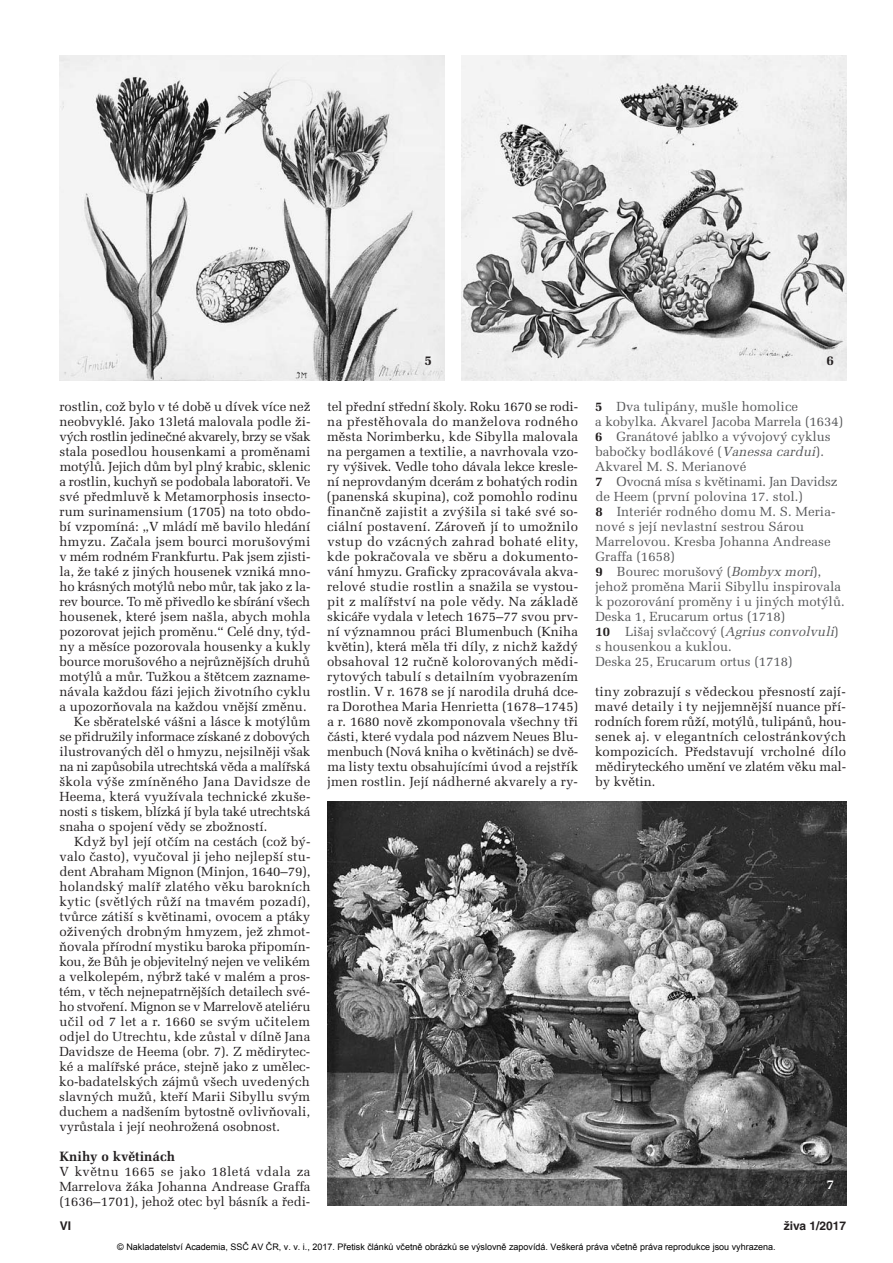
<style>
.page{position:relative;width:893px;height:1263px;background:#fff}
.page>*{position:absolute;margin:0;border:0;box-sizing:border-box;transform-origin:0 0}
.t1{font:700 13.5px "Melior CE";color:#231f20}
.t2{font:700 13.5px "Melior CE";color:#fff}
.t3{font:13.2px/15px "Melior CE";color:#231f20;text-align:justify}
.t4{font:13.2px/15px "Melior CE";color:#57585a}
.t5{font:13.2px "Melior CE";letter-spacing:-.02em;color:#231f20}
.t6{font:13.2px "Melior CE";letter-spacing:.02em;color:#231f20}
.t7{font:13.2px "Melior CE";letter-spacing:-.025em;color:#231f20}
.t8{font:13.2px "Melior CE";letter-spacing:.025em;color:#231f20}
.t9{font:700 12px "Helvetica CE";color:#231f20}
.t10{font:9px "Arial";color:#000}
.s1{font-weight:700;color:#231f20}
.s2{font-style:italic}
</style>
<div class="page">
<img style="left:461px;top:55px;width:385px;height:326px">
<img style="left:60px;top:55px;width:384px;height:326px">
<img style="left:327px;top:801px;width:519px;height:404px">
<p class="t3" style="left:60px;top:401px;width:252px">rostlin, což bylo v té době u dívek více než</p>
<p class="t3" style="left:60px;top:416px;width:252px">neobvyklé. Jako 13letá malovala podle ži -</p>
<p class="t7" style="left:60px;top:432px;width:252px">vých rostlin jedinečné akvarely, brzy se však</p>
<p class="t3" style="left:60px;top:446px;width:252px">stala posedlou housenkami a proměnami</p>
<p class="t3" style="left:60px;top:461px;width:252px">motýlů. Jejich dům byl plný krabic, sklenic</p>
<p class="t3" style="left:60px;top:476px;width:252px">a rostlin, kuchyň se podobala laboratoři. Ve</p>
<p class="t3" style="left:60px;top:491px;width:252px">své předmluvě k Metamorphosis insecto-</p>
<p class="t3" style="left:60px;top:506px;width:252px">rum surinamensium (1705) na toto obdo-</p>
<p class="t3" style="left:60px;top:521px;width:252px">bí vzpomíná: „V mládí mě bavilo hledání</p>
<p class="t3" style="left:60px;top:536px;width:252px">hmyzu. Začala jsem bourci morušovými</p>
<p class="t3" style="left:60px;top:551px;width:252px">v mém rodném Frankfurtu. Pak jsem zjisti -</p>
<p class="t3" style="left:60px;top:566px;width:252px">la, že také z jiných housenek vzniká mno-</p>
<p class="t5" style="left:60px;top:582px;width:252px">ho krásných motýlů nebo můr, tak jako z la -</p>
<p class="t3" style="left:60px;top:596px;width:252px">rev bource. To mě přivedlo ke sbírání všech</p>
<p class="t3" style="left:59px;top:611px;width:252px">housenek, které jsem našla, abych mohla</p>
<p class="t3" style="left:60px;top:626px;width:252px">pozorovat jejich proměnu.“ Celé dny, týd-</p>
<p class="t3" style="left:60px;top:641px;width:252px">ny a měsíce pozorovala housenky a kukly</p>
<p class="t3" style="left:60px;top:656px;width:252px">bource morušového a nejrůznějších druhů</p>
<p class="t3" style="left:59px;top:671px;width:252px">motýlů a můr. Tužkou a štětcem zazname-</p>
<p class="t3" style="left:59px;top:686px;width:252px">návala každou fázi jejich životního cyklu</p>
<p class="t3" style="left:60px;top:701px;width:249px">a upozorňovala na každou vnější změnu.</p>
<p class="t3" style="left:74px;top:716px;width:238px">Ke sběratelské vášni a lásce k motýlům</p>
<p class="t5" style="left:60px;top:732px;width:252px">se přidružily informace získané z dobových</p>
<p class="t3" style="left:59px;top:746px;width:252px">ilustrovaných děl o hmyzu, nejsilněji však</p>
<p class="t5" style="left:59px;top:762px;width:252px">na ni zapůsobila utrechtská věda a malířská</p>
<p class="t6" style="left:59px;top:777px;width:252px">škola výše zmíněného Jana Davidsze de</p>
<p class="t3" style="left:60px;top:791px;width:252px">Heema, která využívala technické zkuše-</p>
<p class="t5" style="left:60px;top:807px;width:252px">nosti s tiskem, blízká jí byla také utrechtská</p>
<p class="t3" style="left:60px;top:821px;width:209px">snaha o spojení vědy se zbožností.</p>
<p class="t3" style="left:74px;top:836px;width:238px">Když byl její otčím na cestách (což bý -</p>
<p class="t3" style="left:60px;top:851px;width:252px">valo často), vyučoval ji jeho nejlepší stu-</p>
<p class="t3" style="left:60px;top:866px;width:252px">dent Abraham Mignon (Minjon, 1640–79),</p>
<p class="t3" style="left:59px;top:881px;width:252px">holandský malíř zlatého věku barokních</p>
<p class="t6" style="left:60px;top:897px;width:252px">kytic (světlých růží na tmavém pozadí),</p>
<p class="t3" style="left:59px;top:911px;width:252px">tvůrce zátiší s květinami, ovocem a ptáky</p>
<p class="t3" style="left:59px;top:926px;width:252px">oživených drobným hmyzem, jež zhmot-</p>
<p class="t3" style="left:59px;top:941px;width:252px">ňovala přírodní mystiku baroka připomín -</p>
<p class="t3" style="left:59px;top:956px;width:252px">kou, že Bůh je objevitelný nejen ve velikém</p>
<p class="t3" style="left:59px;top:971px;width:252px">a velkolepém, nýbrž také v malém a pros -</p>
<p class="t3" style="left:59px;top:986px;width:252px">tém, v těch nejnepatrnějších detailech své-</p>
<p class="t5" style="left:59px;top:1002px;width:253px">ho stvoření. Mignon se v Marrelově ateliéru</p>
<p class="t8" style="left:60px;top:1017px;width:252px">učil od 7 let a r. 1660 se svým učitelem</p>
<p class="t3" style="left:59px;top:1031px;width:252px">odjel do Utrechtu, kde zůstal v dílně Jana</p>
<p class="t3" style="left:59px;top:1046px;width:252px">Davidsze de Heema (obr. 7). Z mědirytec-</p>
<p class="t3" style="left:59px;top:1061px;width:252px">ké a malířské práce, stejně jako z umělec-</p>
<p class="t3" style="left:59px;top:1076px;width:252px">ko-badatelských zájmů všech uvedených</p>
<p class="t3" style="left:59px;top:1091px;width:253px">slavných mužů, kteří Marii Sibyllu svým</p>
<p class="t3" style="left:59px;top:1106px;width:252px">duchem a nadšením bytostně ovlivňovali,</p>
<p class="t3" style="left:59px;top:1121px;width:222px">vyrůstala i její neohrožená osobnost.</p>
<p class="t1" style="left:60px;top:1152px;width:117px">Knihy o květinách</p>
<p class="t3" style="left:59px;top:1166px;width:253px">V květnu 1665 se jako 18letá vdala za Marrelova žáka Johanna Andrease Graffa (1636–1701), jehož otec byl básník a ředi-</p>
<p class="t1" style="left:425px;top:355px;width:9px">5</p>
<p class="t1" style="left:826px;top:355px;width:9px">6</p>
<p class="t4" style="left:595px;top:401px;width:251px"><span class="s1">5</span> Dva tulipány, mušle homolice<br>a kobylka. Akvarel Jacoba Marrela (1634)<br><span class="s1">6</span> Granátové jablko a vývojový cyklus babočky bodlákové (<span class="s2">Vanessa cardui</span>).<br>Akvarel M. S. Merianové<br><span class="s1">7</span> Ovocná mísa s květinami. Jan Davidsz de Heem (první polovina 17. stol.)<br><span class="s1">8</span> Interiér rodného domu M. S. Meria&shy;nové s její nevlastní sestrou Sárou Marrelovou. Kresba Johanna Andrease Graffa (1658)<br><span class="s1">9</span> Bourec morušový (<span class="s2">Bombyx mori</span>), jehož proměna Marii Sibyllu inspirovala k pozorování proměny i u jiných motýlů.<br>Deska 1, Erucarum ortus (1718)<br><span class="s1">10</span> Lišaj svlačcový (<span class="s2">Agrius convolvuli</span>) s housenkou a kuklou.<br>Deska 25, Erucarum ortus (1718)</p>
<p class="t3" style="left:327px;top:401px;width:253px">tel přední střední školy. Roku 1670 se rodi&shy;na přestěhovala do manželova rodného města Norimberku, kde Sibylla malovala na pergamen a textilie, a navrhovala vzo&shy;ry výšivek. Vedle toho dávala lekce kresle&shy;ní neprovdaným dcerám z bohatých rodin (panenská skupina), což pomohlo rodinu finančně zajistit a zvýšila si také své so - ciální postavení. Zároveň jí to umožnilo vstup do vzácných zahrad bohaté elity, kde pokračovala ve sběru a dokumento&shy;vání hmyzu. Graficky zpracovávala akva&shy;relové studie rostlin a snažila se vystou&shy;pit z malířství na pole vědy. Na základě skicáře vydala v letech 1675–77 svou prv&shy;ní významnou práci Blumenbuch (Kniha květin), která měla tři díly, z nichž každý obsahoval 12 ručně kolorovaných mědi - rytových tabulí s detailním vyobrazením rostlin. V r. 1678 se jí narodila druhá dce&shy;ra Dorothea Maria Henrietta (1678–1745) a r. 1680 nově zkomponovala všechny tři části, které vydala pod názvem Neues Blu&shy;menbuch (Nová kniha o květinách) se dvě&shy;ma listy textu obsahujícími úvod a rejstřík jmen rostlin. Její nádherné akvarely a ry -</p>
<p class="t3" style="left:595px;top:686px;width:253px">tiny zobrazují s vědeckou přesností zají&shy;mavé detaily i ty nejjemnější nuance pří&shy;rodních forem růží, motýlů, tulipánů, hou&shy;senek aj. v elegantních celostránkových kompozicích. Představují vrcholné dílo mědiryteckého umění ve zlatém věku mal&shy;by květin.</p>
<p class="t2" style="left:826px;top:1180px;width:9px">7</p>
<p class="t9" style="left:60px;top:1221px;width:13px">VI</p>
<p class="t9" style="left:784px;top:1221px;width:64px">živa 1/2017</p>
<p class="t10" style="left:117px;top:1241px;width:660px">© Nakladatelství Academia, SSČ AV ČR, v. v. i., 2017. Přetisk článků včetně obrázků se výslovně zapovídá. Veškerá práva včetně práva reprodukce jsou vyhrazena.</p>
</div>
